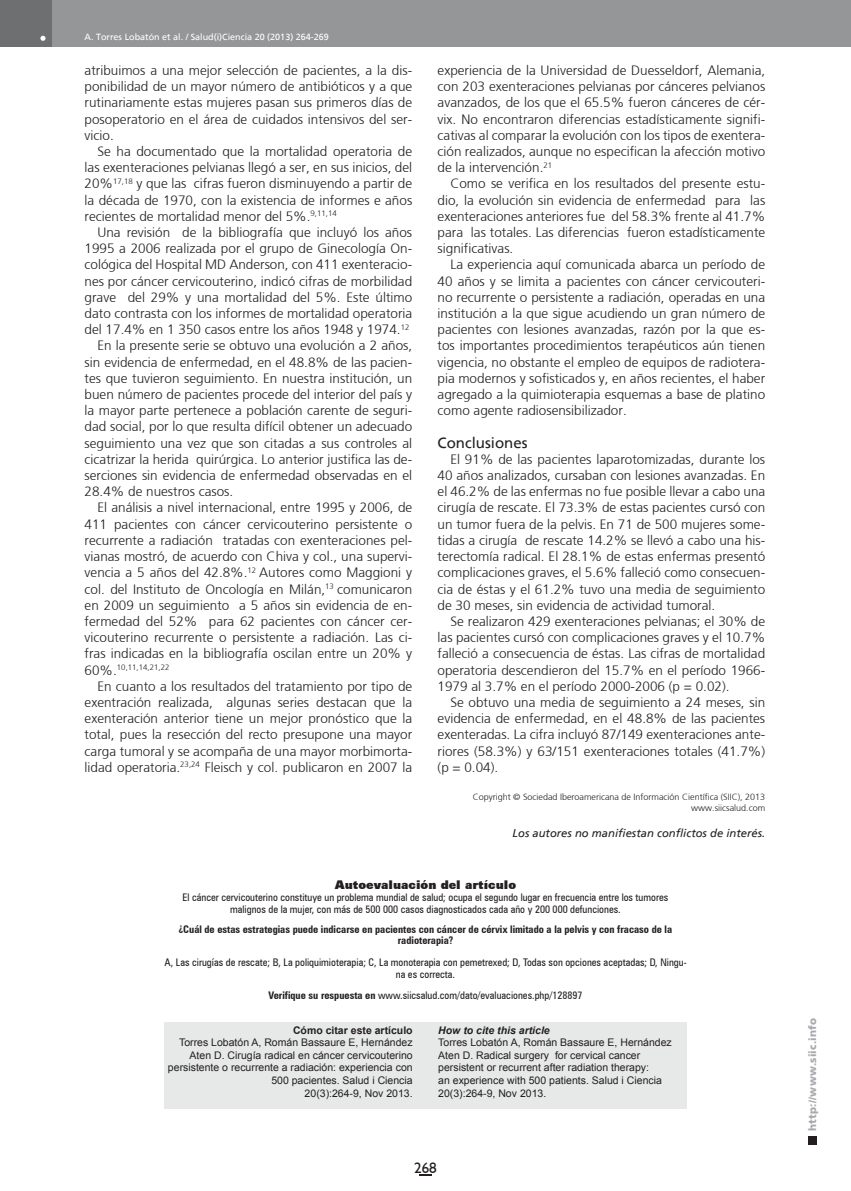
<style>
.page{position:relative;width:851px;height:1191px;background:#fff}
.page>*{position:absolute;margin:0;border:0;box-sizing:border-box;transform-origin:0 0}
.t1{font:15px "Frutiger";color:#231f20}
.t2{font:15px "Humanist 521 BT";color:#231f20}
.t3{font:300 13.5px/16.2px "Frutiger";color:#231f20;text-align:justify}
.t4{font:900 12px "Zurich BT";color:#231f20}
.t5{font:italic 11.25px "Frutiger";color:#231f20}
.t6{font:condensed 10.5px/12px "Zurich BT";color:#231f20;text-align:center}
.t7{font:10.5px/12.6px "Arial";color:#231f20;text-align:right}
.t8{font:700 condensed 10.5px/11.2px "Zurich BT";color:#231f20;text-align:center}
.t9{font:700 10.5px "Arial";color:#231f20}
.t10{font:900 10.5px "Frutiger";letter-spacing:.015em;color:#a7a9ac}
.t11{font:italic 700 10.5px "Arial";color:#231f20}
.t12{font:300 9px/11.7px "Frutiger";color:#231f20;text-align:right}
.t13{font:9px "Frutiger";color:#fff}
.t14{font:300 7.8px "Frutiger";color:#231f20}
.s1{font-size:13.5px}
.s2{font-weight:700}
</style>
<div class="page">
<div style="left:808px;top:1135px;width:8px;height:9px;background:#231f20"></div>
<div style="left:38px;top:0;width:812px;height:47px;background:#949698"></div>
<div style="left:0;top:0;width:51px;height:47px;background:#6d6f71"></div>
<svg style="left:40px;top:36px;width:5px;height:5px"></svg>
<svg style="left:419px;top:1174px;width:12px;height:2px"></svg>
<div style="left:164px;top:1021px;width:522px;height:87px;background:#e7e8e8"></div>
<p class="t13" style="left:85px;top:32px;width:246px">A. Torres Lobatón et al. / Salud(i)Ciencia 20 (2013) 264-269</p>
<p class="t3" style="left:85px;top:62px;width:329px">atribuimos a una mejor selección de pacientes, a la dis&shy;ponibilidad de un mayor número de antibióticos y a que rutinariamente estas mujeres pasan sus primeros días de posoperatorio en el área de cuidados intensivos del ser&shy;vicio.</p>
<p class="t3" style="left:85px;top:143px;width:329px;text-indent:13px">Se ha documentado que la mortalidad operatoria de las exenteraciones pelvianas llegó a ser, en sus inicios, del 20%<sup>17,18</sup> y que las cifras fueron disminuyendo a partir de la década de 1970, con la existencia de informes e años recientes de mortalidad menor del 5%.<sup>9,11,14</sup></p>
<p class="t3" style="left:97px;top:224px;width:316px">Una revisión de la bibliografía que incluyó los años</p>
<p class="t3" style="left:85px;top:240px;width:329px">1995 a 2006 realizada por el grupo de Ginecología On-</p>
<p class="t3" style="left:85px;top:256px;width:329px">cológica del Hospital MD Anderson, con 411 exenteracio-</p>
<p class="t3" style="left:85px;top:273px;width:329px">nes por cáncer cervicouterino, indicó cifras de morbilidad</p>
<p class="t3" style="left:85px;top:289px;width:329px">grave del 29% y una mortalidad del 5%. Este último</p>
<p class="t3" style="left:85px;top:305px;width:329px">dato contrasta con los informes de mortalidad operatoria</p>
<p class="t3" style="left:85px;top:321px;width:326px">del 17.4% en 1 350 casos entre los años 1948 y 1974.<sup>12</sup></p>
<p class="t3" style="left:97px;top:337px;width:316px">En la presente serie se obtuvo una evolución a 2 años,</p>
<p class="t3" style="left:85px;top:354px;width:329px">sin evidencia de enfermedad, en el 48.8% de las pacien-</p>
<p class="t3" style="left:85px;top:370px;width:329px">tes que tuvieron seguimiento. En nuestra institución, un</p>
<p class="t3" style="left:85px;top:386px;width:329px">buen número de pacientes procede del interior del país y</p>
<p class="t3" style="left:85px;top:402px;width:329px">la mayor parte pertenece a población carente de seguri-</p>
<p class="t3" style="left:85px;top:418px;width:329px">dad social, por lo que resulta difícil obtener un adecuado</p>
<p class="t3" style="left:85px;top:435px;width:329px">seguimiento una vez que son citadas a sus controles al</p>
<p class="t3" style="left:85px;top:451px;width:329px">cicatrizar la herida quirúrgica. Lo anterior justifica las de-</p>
<p class="t3" style="left:85px;top:467px;width:329px">serciones sin evidencia de enfermedad observadas en el</p>
<p class="t3" style="left:85px;top:483px;width:150px">28.4% de nuestros casos.</p>
<p class="t3" style="left:97px;top:499px;width:316px">El análisis a nivel internacional, entre 1995 y 2006, de</p>
<p class="t3" style="left:85px;top:516px;width:329px">411 pacientes con cáncer cervicouterino persistente o</p>
<p class="t3" style="left:85px;top:532px;width:329px">recurrente a radiación tratadas con exenteraciones pel-</p>
<p class="t3" style="left:85px;top:548px;width:329px">vianas mostró, de acuerdo con Chiva y col., una supervi-</p>
<p class="t3" style="left:85px;top:564px;width:329px">vencia a 5 años del 42.8%.<sup>12</sup> Autores como Maggioni y</p>
<p class="t3" style="left:85px;top:580px;width:329px">col. del Instituto de Oncología en Milán,<sup>13</sup> comunicaron</p>
<p class="t3" style="left:85px;top:597px;width:329px">en 2009 un seguimiento a 5 años sin evidencia de en-</p>
<p class="t3" style="left:85px;top:613px;width:329px">fermedad del 52% para 62 pacientes con cáncer cer-</p>
<p class="t3" style="left:85px;top:629px;width:329px">vicouterino recurrente o persistente a radiación. Las ci-</p>
<p class="t3" style="left:85px;top:645px;width:329px">fras indicadas en la bibliografía oscilan entre un 20% y</p>
<p class="t14" style="left:85px;top:663px;width:86px"><span class="s1">60%.</span>10,11,14,21,22</p>
<p class="t3" style="left:85px;top:678px;width:329px;text-indent:13px">En cuanto a los resultados del tratamiento por tipo de exentración realizada, algunas series destacan que la exenteración anterior tiene un mejor pronóstico que la total, pues la resección del recto presupone una mayor carga tumoral y se acompaña de una mayor morbimorta&shy;lidad operatoria.<sup>23,24</sup> Fleisch y col. publicaron en 2007 la</p>
<p class="t3" style="left:437px;top:62px;width:329px">experiencia de la Universidad de Duesseldorf, Alemania, con 203 exenteraciones pelvianas por cánceres pelvianos avanzados, de los que el 65.5% fueron cánceres de cér&shy;vix. No encontraron diferencias estadísticamente signifi&shy;cativas al comparar la evolución con los tipos de exentera&shy;ción realizados, aunque no especifican la afección motivo de la intervención.<sup>21</sup></p>
<p class="t3" style="left:437px;top:175px;width:329px;text-indent:13px">Como se verifica en los resultados del presente estu&shy;dio, la evolución sin evidencia de enfermedad para las exenteraciones anteriores fue del 58.3% frente al 41.7% para las totales. Las diferencias fueron estadísticamente significativas.</p>
<p class="t3" style="left:437px;top:256px;width:329px;text-indent:13px">La experiencia aquí comunicada abarca un período de 40 años y se limita a pacientes con cáncer cervicouteri&shy;no recurrente o persistente a radiación, operadas en una institución a la que sigue acudiendo un gran número de pacientes con lesiones avanzadas, razón por la que es&shy;tos importantes procedimientos terapéuticos aún tienen vigencia, no obstante el empleo de equipos de radiotera&shy;pia modernos y sofisticados y, en años recientes, el haber agregado a la quimioterapia esquemas a base de platino como agente radiosensibilizador.</p>
<p class="t1" style="left:437px;top:433px;width:91px">Conclusiones</p>
<p class="t3" style="left:437px;top:451px;width:329px;text-indent:13px">El 91% de las pacientes laparotomizadas, durante los 40 años analizados, cursaban con lesiones avanzadas. En el 46.2% de las enfermas no fue posible llevar a cabo una cirugía de rescate. El 73.3% de estas pacientes cursó con un tumor fuera de la pelvis. En 71 de 500 mujeres some&shy;tidas a cirugía de rescate 14.2% se llevó a cabo una his&shy;terectomía radical. El 28.1% de estas enfermas presentó complicaciones graves, el 5.6% falleció como consecuen&shy;cia de éstas y el 61.2% tuvo una media de seguimiento de 30 meses, sin evidencia de actividad tumoral.</p>
<p class="t3" style="left:437px;top:613px;width:329px;text-indent:13px">Se realizaron 429 exenteraciones pelvianas; el 30% de las pacientes cursó con complicaciones graves y el 10.7% falleció a consecuencia de éstas. Las cifras de mortalidad operatoria descendieron del 15.7% en el período 1966- 1979 al 3.7% en el período 2000-2006 (p = 0.02).</p>
<p class="t3" style="left:437px;top:694px;width:329px;text-indent:13px">Se obtuvo una media de seguimiento a 24 meses, sin evidencia de enfermedad, en el 48.8% de las pacientes exenteradas. La cifra incluyó 87/149 exenteraciones ante&shy;riores (58.3%) y 63/151 exenteraciones totales (41.7%) (p = 0.04).</p>
<p class="t12" style="left:472px;top:790px;width:294px">Copyright © Sociedad Iberoamericana de Información Científica (SIIC), 2013 www.siicsalud.com</p>
<p class="t5" style="left:512px;top:826px;width:254px">Los autores no manifiestan conflictos de interés.</p>
<p class="t4" style="left:335px;top:878px;width:183px">Autoevaluación del artículo</p>
<p class="t6" style="left:182px;top:891px;width:487px">El cáncer cervicouterino constituye un problema mundial de salud; ocupa el segundo lugar en frecuencia entre los tumores malignos de la mujer, con más de 500 000 casos diagnosticados cada año y 200 000 defunciones.</p>
<p class="t8" style="left:179px;top:923px;width:494px">¿Cuál de estas estrategias puede indicarse en pacientes con cáncer de cérvix limitado a la pelvis y con fracaso de la radioterapia?</p>
<p class="t6" style="left:164px;top:955px;width:523px;line-height:12.6px">A, Las cirugías de rescate; B, La poliquimioterapia; C, La monoterapia con pemetrexed; D, Todas son opciones aceptadas; D, Ningu&shy;na es correcta.</p>
<p class="t6" style="left:268px;top:989px;width:315px"><span class="s2">Verifique su respuesta en</span> www.siicsalud.com/dato/evaluaciones.php/128897</p>
<p class="t9" style="left:293px;top:1022px;width:121px">Cómo citar este artículo</p>
<p class="t7" style="left:168px;top:1036px;width:246px">Torres Lobatón A, Román Bassaure E, Hernández Aten D. Cirugía radical en cáncer cervicouterino persistente o recurrente a radiación: experiencia con 500 pacientes. Salud i Ciencia<br>20(3):264-9, Nov 2013.</p>
<p class="t11" style="left:438px;top:1022px;width:113px">How to cite this article</p>
<p class="t7" style="left:438px;top:1036px;width:235px;text-align:left">Torres Lobatón A, Román Bassaure E, Hernández Aten D. Radical surgery for cervical cancer persistent or recurrent after radiation therapy:<br>an experience with 500 patients. Salud i Ciencia 20(3):264-9, Nov 2013.</p>
<p class="t2" style="left:414px;top:1158px;width:24px">268</p>
<p class="t10" style="left:806px;top:1130px;width:114px;rotate:-90deg">http://www.siic.info</p>
</div>
